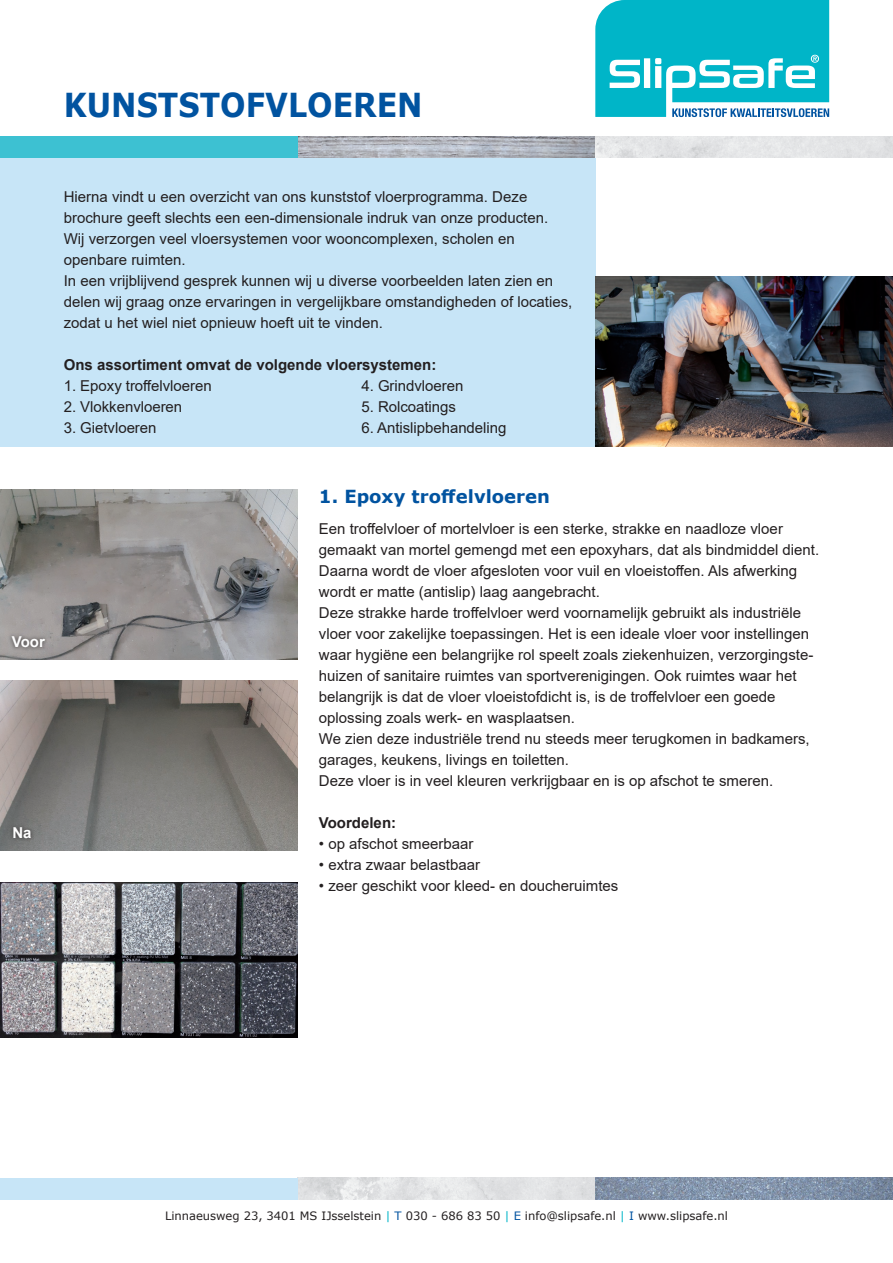
<style>
.page{position:relative;width:893px;height:1263px;background:#fff}
.page>*{position:absolute;margin:0;border:0;box-sizing:border-box;transform-origin:0 0}
.t1{font:700 33px "Verdana";color:#0153a0;scale:.91 1}
.t2{font:700 18px "Verdana";color:#0153a0}
.t3{font:15px/21px "Arial";color:#231f20}
.t4{font:700 15px "Arial";color:#231f20}
.t5{font:700 15px "Arial";letter-spacing:-.005em;color:#fff}
.t6{font:11.55px "Verdana";color:#231f20}
.s1{color:#00b5c8}
.s2{color:#0153a0}
</style>
<div class="page">
<svg style="left:595px;top:0;width:234px;height:117px;background:#32c1d2"></svg>
<img style="left:298px;top:1178px;width:595px;height:21px">
<div style="left:0;top:158px;width:595px;height:288px;background:#c7e5f7"></div>
<div style="left:0;top:1178px;width:298px;height:21px;background:#c7e5f7"></div>
<img style="left:298px;top:136px;width:595px;height:21px">
<div style="left:0;top:136px;width:298px;height:21px;background:#3dc1d2"></div>
<img style="left:595px;top:276px;width:298px;height:170px">
<img style="left:0;top:680px;width:298px;height:170px">
<img style="left:0;top:489px;width:298px;height:170px">
<div style="left:8px;top:632px;width:41px;height:20px;background:#231f20;opacity:.75"></div>
<div style="left:9px;top:822px;width:26px;height:20px;background:#231f20;opacity:.75"></div>
<img style="left:0;top:882px;width:298px;height:155px">
<h1 class="t1" style="left:64px;top:82px;width:396px">KUNSTSTOFVLOEREN</h1>
<p class="t3" style="left:64px;top:186px;width:510px">Hierna vindt u een overzicht van ons kunststof vloerprogramma. Deze brochure geeft slechts een een-dimensionale indruk van onze producten.<br>Wij verzorgen veel vloersystemen voor wooncomplexen, scholen en openbare ruimten.<br>In een vrijblijvend gesprek kunnen wij u diverse voorbeelden laten zien en delen wij graag onze ervaringen in vergelijkbare omstandigheden of locaties, zodat u het wiel niet opnieuw hoeft uit te vinden.</p>
<p class="t4" style="left:64px;top:354px;width:374px">Ons assortiment omvat de volgende vloersystemen:</p>
<p class="t3" style="left:64px;top:375px;width:149px">1. Epoxy troffelvloeren</p>
<p class="t3" style="left:64px;top:396px;width:120px">2. Vlokkenvloeren</p>
<p class="t3" style="left:64px;top:417px;width:94px">3. Gietvloeren</p>
<p class="t3" style="left:361px;top:375px;width:103px">4. Grindvloeren</p>
<p class="t3" style="left:361px;top:396px;width:96px">5. Rolcoatings</p>
<p class="t3" style="left:361px;top:417px;width:146px">6. Antislipbehandeling</p>
<p class="t5" style="left:12px;top:632px;width:34px">Voor</p>
<p class="t5" style="left:12px;top:822px;width:21px">Na</p>
<p class="t2" style="left:319px;top:483px;width:232px">1. Epoxy troffelvloeren</p>
<p class="t3" style="left:319px;top:518px;width:502px">Een troffelvloer of mortelvloer is een sterke, strakke en naadloze vloer gemaakt van mortel gemengd met een epoxyhars, dat als bindmiddel dient.<br>Daarna wordt de vloer afgesloten voor vuil en vloeistoffen. Als afwerking wordt er matte (antislip) laag aangebracht.<br>Deze strakke harde troffelvloer werd voornamelijk gebruikt als industriële vloer voor zakelijke toepassingen. Het is een ideale vloer voor instellingen waar hygiëne een belangrijke rol speelt zoals ziekenhuizen, verzorgingste&shy;huizen of sanitaire ruimtes van sportverenigingen. Ook ruimtes waar het belangrijk is dat de vloer vloeistofdicht is, is de troffelvloer een goede oplossing zoals werk- en wasplaatsen.<br>We zien deze industriële trend nu steeds meer terugkomen in badkamers, garages, keukens, livings en toiletten.<br>Deze vloer is in veel kleuren verkrijgbaar en is op afschot te smeren.</p>
<p class="t4" style="left:319px;top:812px;width:79px">Voordelen:</p>
<p class="t3" style="left:319px;top:833px;width:156px">• op afschot smeerbaar</p>
<p class="t3" style="left:319px;top:854px;width:163px">• extra zwaar belastbaar</p>
<p class="t3" style="left:319px;top:875px;width:301px">• zeer geschikt voor kleed- en doucheruimtes</p>
<p class="t6" style="left:165px;top:1208px;width:564px">Linnaeusweg 23, 3401 MS IJsselstein <span class="s1">|</span> <span class="s2">T</span> 030 - 686 83 50 <span class="s1">|</span> <span class="s2">E</span> info@slipsafe.nl <span class="s1">|</span> <span class="s2">I</span> www.slipsafe.nl</p>
</div>
